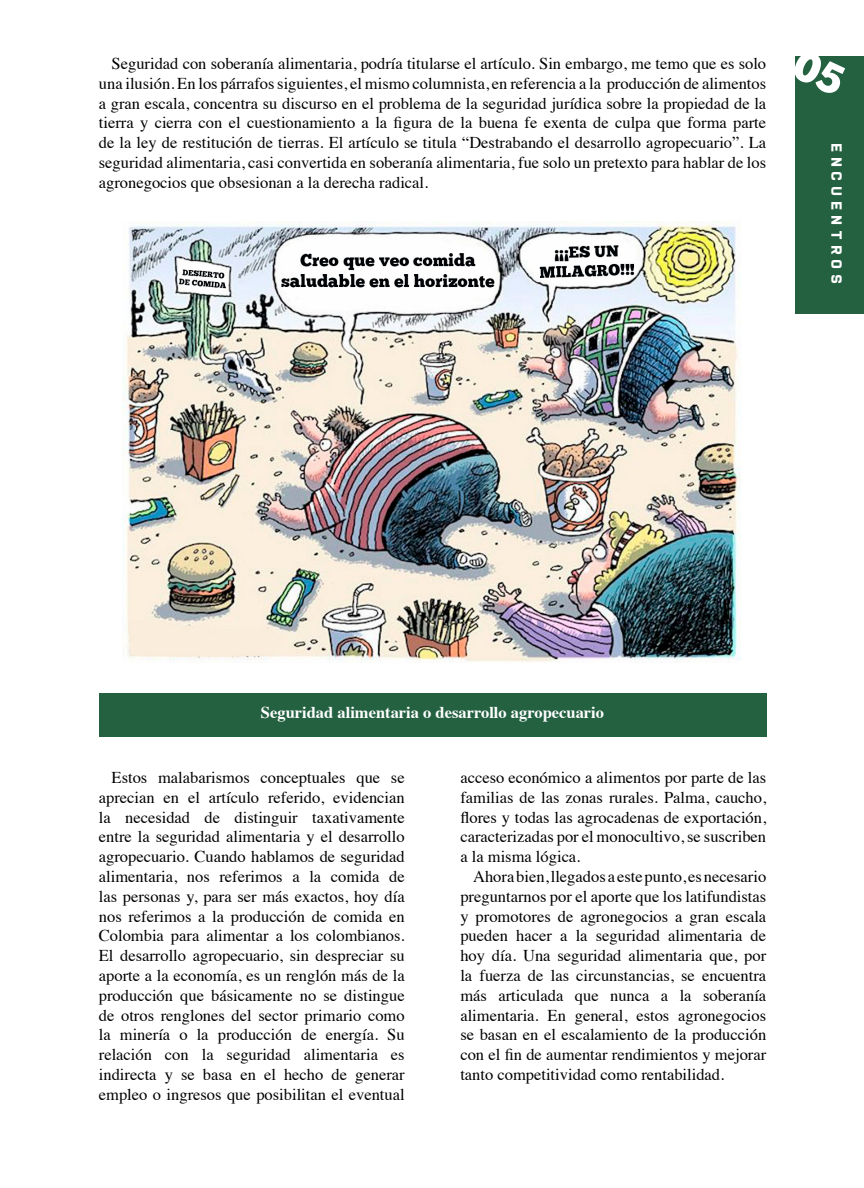
<style>
.page{position:relative;width:864px;height:1188px;background:#fff}
.page>*{position:absolute;margin:0;border:0;box-sizing:border-box;transform-origin:0 0}
.t1{font:16.5px/19.8px "Times";color:#010001;text-align:justify}
.t2{font:700 16.5px "Times";color:#fff}
.t3{font:15px "X Heighting";letter-spacing:.4em;color:#fff}
</style>
<div class="page">
<div style="left:99px;top:694px;width:667px;height:43px;background:#246141"></div>
<div style="left:795px;top:56px;width:69px;height:257px;background:#246141"></div>
<img style="left:122px;top:222px;width:619px;height:441px">
<p class="t1" style="left:99px;top:52px;width:669px;text-indent:13px">Seguridad con soberanía alimentaria, podría titularse el artículo. Sin embargo, me temo que es solo una ilusión. En los párrafos siguientes, el mismo columnista, en referencia a la producción de alimentos a gran escala, concentra su discurso en el problema de la seguridad jurídica sobre la propiedad de la tierra y cierra con el cuestionamiento a la figura de la buena fe exenta de culpa que forma parte de la ley de restitución de tierras. El artículo se titula “Destrabando el desarrollo agropecuario”. La seguridad alimentaria, casi convertida en soberanía alimentaria, fue solo un pretexto para hablar de los agronegocios que obsesionan a la derecha radical.</p>
<p class="t3" style="left:846px;top:144px;width:142px;rotate:90deg">Encuentros</p>
<p class="t2" style="left:261px;top:696px;width:345px">Seguridad alimentaria o desarrollo agropecuario</p>
<p class="t1" style="left:99px;top:766px;width:307px;text-indent:13px">Estos malabarismos conceptuales que se aprecian en el artículo referido, evidencian la necesidad de distinguir taxativamente entre la seguridad alimentaria y el desarrollo agropecuario. Cuando hablamos de seguridad alimentaria, nos referimos a la comida de las personas y, para ser más exactos, hoy día nos referimos a la producción de comida en Colombia para alimentar a los colombianos.<br>El desarrollo agropecuario, sin despreciar su aporte a la economía, es un renglón más de la producción que básicamente no se distingue de otros renglones del sector primario como la minería o la producción de energía. Su relación con la seguridad alimentaria es indirecta y se basa en el hecho de generar empleo o ingresos que posibilitan el eventual</p>
<p class="t1" style="left:460px;top:766px;width:307px">acceso económico a alimentos por parte de las familias de las zonas rurales. Palma, caucho, flores y todas las agrocadenas de exportación, caracterizadas por el monocultivo, se suscriben a la misma lógica.</p>
<p class="t1" style="left:460px;top:865px;width:307px;text-indent:13px">Ahora bien, llegados a este punto, es necesario preguntarnos por el aporte que los latifundistas y promotores de agronegocios a gran escala pueden hacer a la seguridad alimentaria de hoy día. Una seguridad alimentaria que, por la fuerza de las circunstancias, se encuentra más articulada que nunca a la soberanía alimentaria. En general, estos agronegocios se basan en el escalamiento de la producción con el fin de aumentar rendimientos y mejorar tanto competitividad como rentabilidad.</p>
</div>
